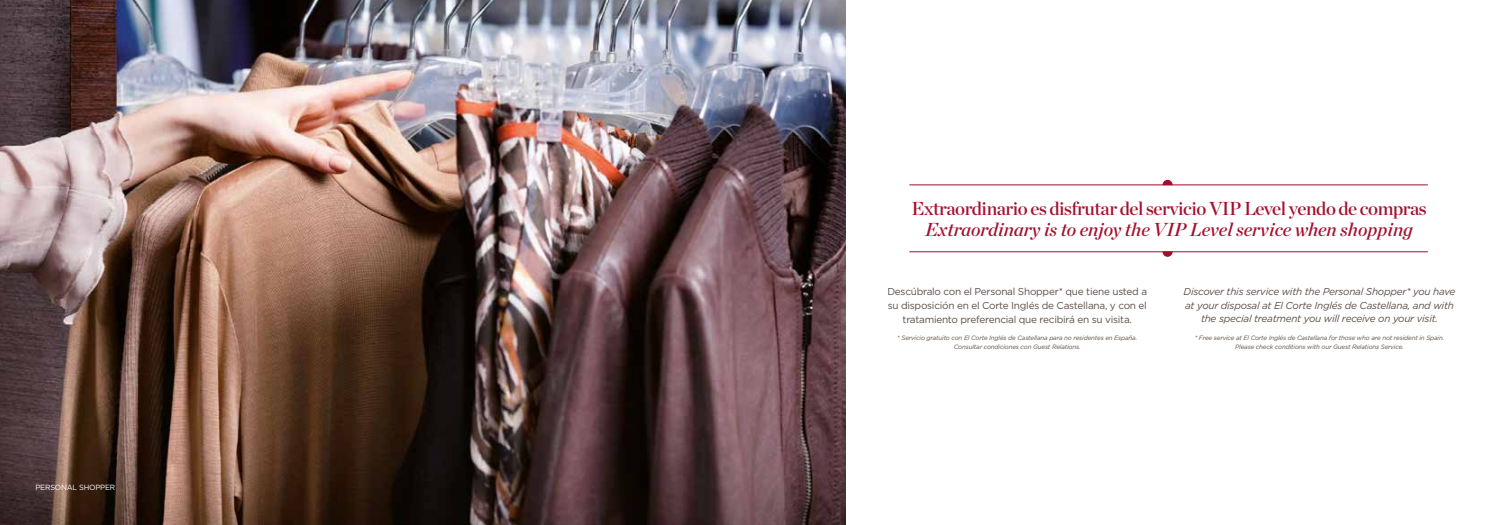
<style>
.page{position:relative;width:1489px;height:525px;background:#fff}
.page>*{position:absolute;margin:0;border:0;box-sizing:border-box;transform-origin:0 0}
.t1{font:18.75px "Chronicle Display Semi";letter-spacing:-.025em;color:#a50f2d}
.t2{font:italic 18.75px "Chronicle Display Semi";color:#a50f2d}
.t3{font:italic 10px/13.8px "Gotham";letter-spacing:-.025em;color:#5c4e47;text-align:center}
.t4{font:10px/13.8px "Gotham";letter-spacing:-.025em;color:#5c4e47;text-align:center}
.t5{font:7.5px "Gotham";letter-spacing:-.025em;color:#fff}
.t6{font:italic 6.25px/8.8px "Gotham";letter-spacing:-.025em;color:#5c4e47;text-align:center}
</style>
<div class="page">
<img style="left:0;top:0;width:845px;height:524px">
<hr style="left:909px;top:251px;width:518px;height:1px;background:#a50f2d">
<svg style="left:1162px;top:251px;width:10px;height:6px"></svg>
<hr style="left:909px;top:184px;width:518px;height:1px;background:#a50f2d">
<svg style="left:1162px;top:180px;width:10px;height:5px"></svg>
<p class="t5" style="left:35px;top:482px;width:81px">PERSONAL SHOPPER</p>
<h1 class="t1" style="left:911px;top:194px;width:516px">Extraordinario es disfrutar del servicio VIP Level yendo de compras</h1>
<h1 class="t2" style="left:925px;top:215px;width:489px">Extraordinary is to enjoy the VIP Level service when shopping</h1>
<h2 class="t4" style="left:887px;top:284px;width:261px">Descúbralo con el Personal Shopper* que tiene usted a su disposición en el Corte Inglés de Castellana, y con el tratamiento preferencial que recibirá en su visita.</h2>
<p class="t6" style="left:897px;top:333px;width:241px">* Servicio gratuito con El Corte Inglés de Castellana para no residentes en España.<br>Consultar condiciones con Guest Relations.</p>
<h2 class="t3" style="left:1183px;top:284px;width:273px">Discover this service with the Personal Shopper* you have at your disposal at El Corte Inglés de Castellana, and with the special treatment you will receive on your visit.</h2>
<p class="t6" style="left:1194px;top:333px;width:251px">* Free service at El Corte Inglés de Castellana for those who are not resident in Spain.<br>Please check conditions with our Guest Relations Service.</p>
</div>
